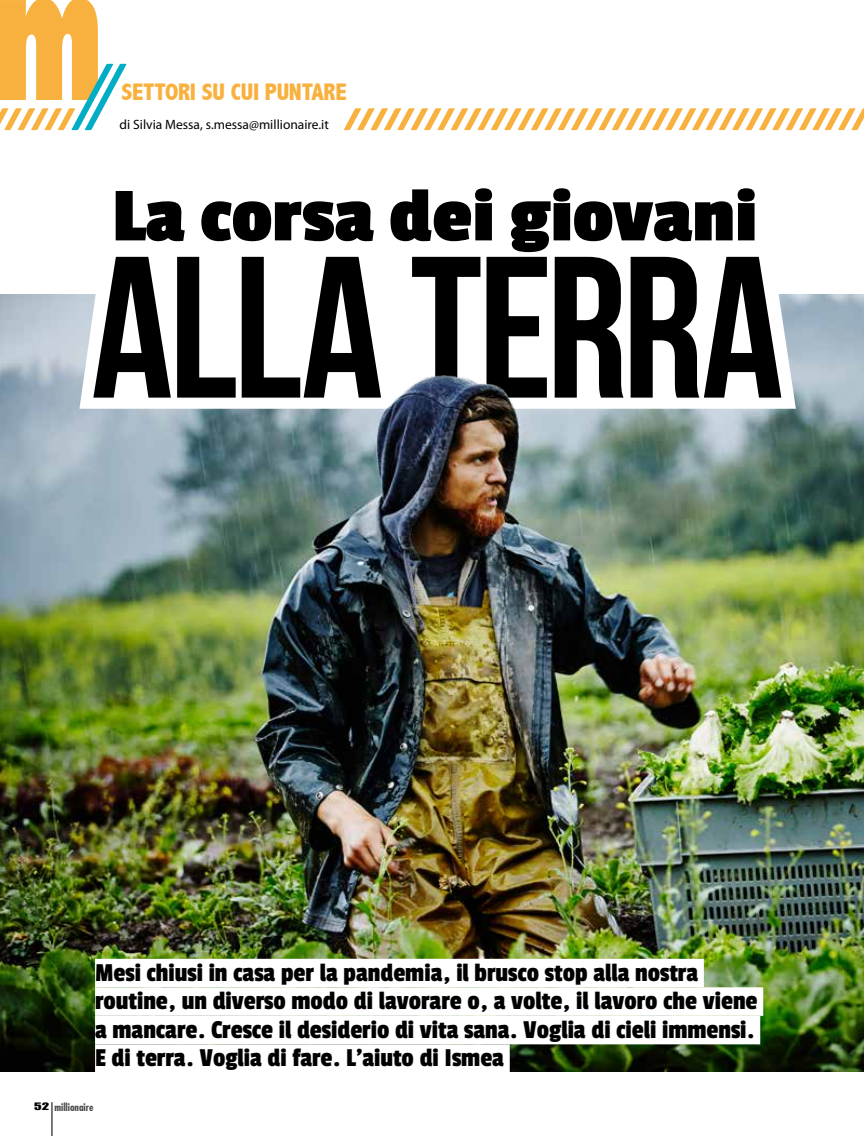
<style>
.page{position:relative;width:864px;height:1136px;background:#fff}
.page>*{position:absolute;margin:0;border:0;box-sizing:border-box;transform-origin:0 0}
.t1{font:201px "Bebas Neue";letter-spacing:-.02em;color:#000}
.t2{font:700 79.5px "Passion One";color:#000}
.t3{font:27px/28.5px "Passion One";color:#000}
.t4{font:800 condensed 24px "Abadi";letter-spacing:-.01em;color:#f8b13e}
.t5{font:13.5px "Myriad Pro";color:#000}
.t6{font:700 condensed 10.5px "Futura";color:#000}
.s1{font-family:"Impact LT Std";font-weight:400;font-stretch:normal}
</style>
<div class="page">
<hr style="left:51px;top:1101px;width:2px;height:34px;background:#000">
<img style="left:0;top:294px;width:863px;height:777px">
<svg style="left:79px;top:294px;width:716px;height:114px"></svg>
<div style="left:95px;top:958px;width:608px;height:29px;background:#fff"></div>
<div style="left:95px;top:987px;width:667px;height:28px;background:#fff"></div>
<div style="left:95px;top:1015px;width:664px;height:29px;background:#fff"></div>
<div style="left:95px;top:1044px;width:414px;height:28px;background:#fff"></div>
<svg style="left:344px;top:108px;width:519px;height:22px"></svg>
<img style="left:367px;top:359px;width:179px;height:149px">
<svg style="left:0;top:0;width:126px;height:130px"></svg>
<p class="t4" style="left:121px;top:78px;width:226px">SETTORI SU CUI PUNTARE</p>
<p class="t5" style="left:119px;top:116px;width:211px">di Silvia Messa, s.messa@millionaire.it</p>
<h2 class="t2" style="left:112px;top:174px;width:646px">La corsa dei giovani</h2>
<h1 class="t1" style="left:91px;top:218px;width:693px">ALLA TERRA</h1>
<p class="t3" style="left:95px;top:957px;width:663px">Mesi chiusi in casa per la pandemia, il brusco stop alla nostra routine, un diverso modo di lavorare o, a volte, il lavoro che viene a mancare. Cresce il desiderio di vita sana. Voglia di cieli immensi.<br>E di terra. Voglia di fare. L’aiuto di Ismea</p>
<p class="t6" style="left:34px;top:1099px;width:61px"><span class="s1">52</span> millionaire</p>
</div>
